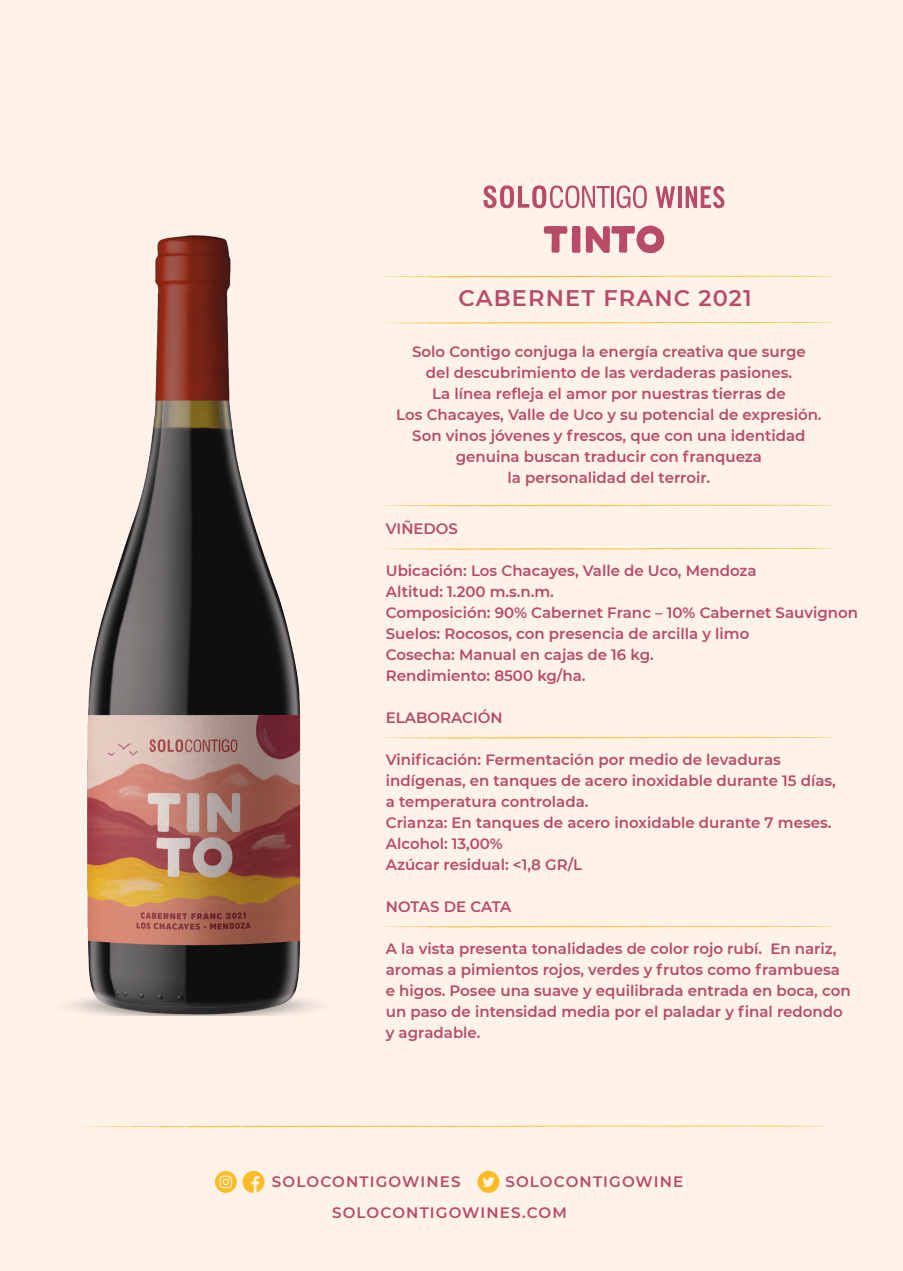
<style>
.page{position:relative;width:903px;height:1271px;background:#fef2e9}
.page>*{position:absolute;margin:0;border:0;box-sizing:border-box;transform-origin:0 0}
.t1{font:600 22.5px "Montserrat";letter-spacing:.05em;color:#b84b67}
.t2{font:600 15.15px "Montserrat";letter-spacing:.075em;color:#b84b67}
.t3{font:600 15px/21px "Montserrat";color:#b84b67}
</style>
<div class="page">
<svg style="left:483px;top:185px;width:127px;height:23px"></svg>
<hr style="left:611px;top:186px;width:3px;height:22px;background:#b84b67">
<svg style="left:616px;top:185px;width:31px;height:23px"></svg>
<svg style="left:655px;top:186px;width:20px;height:22px"></svg>
<hr style="left:678px;top:186px;width:3px;height:22px;background:#b84b67">
<svg style="left:686px;top:186px;width:38px;height:22px"></svg>
<svg style="left:586px;top:225px;width:78px;height:28px"></svg>
<svg style="left:544px;top:226px;width:36px;height:27px"></svg>
<svg style="left:383px;top:505px;width:449px;height:2px"></svg>
<svg style="left:381px;top:548px;width:451px;height:2px"></svg>
<svg style="left:383px;top:926px;width:449px;height:2px"></svg>
<svg style="left:383px;top:737px;width:449px;height:2px"></svg>
<svg style="left:383px;top:322px;width:449px;height:2px"></svg>
<svg style="left:383px;top:276px;width:449px;height:2px"></svg>
<img style="left:69px;top:235px;width:249px;height:780px">
<svg style="left:243px;top:1171px;width:21px;height:22px"></svg>
<svg style="left:215px;top:1171px;width:22px;height:22px"></svg>
<svg style="left:477px;top:1171px;width:22px;height:22px"></svg>
<svg style="left:75px;top:1125px;width:750px;height:3px"></svg>
<h1 class="t1" style="left:459px;top:282px;width:294px">CABERNET FRANC 2021</h1>
<p class="t3" style="left:396px;top:340px;width:427px;text-align:center">Solo Contigo conjuga la energía creativa que surge<br>del descubrimiento de las verdaderas pasiones.<br>La línea refleja el amor por nuestras tierras de<br>Los Chacayes, Valle de Uco y su potencial de expresión.<br>Son vinos jóvenes y frescos, que con una identidad genuina buscan traducir con franqueza<br>la personalidad del terroir.</p>
<p class="t3" style="left:386px;top:517px;width:74px">VIÑEDOS</p>
<p class="t3" style="left:386px;top:559px;width:474px">Ubicación: Los Chacayes, Valle de Uco, Mendoza<br>Altitud: 1.200 m.s.n.m.<br>Composición: 90% Cabernet Franc – 10% Cabernet Sauvignon Suelos: Rocosos, con presencia de arcilla y limo<br>Cosecha: Manual en cajas de 16 kg.<br>Rendimiento: 8500 kg/ha.</p>
<p class="t3" style="left:386px;top:706px;width:118px">ELABORACIÓN</p>
<p class="t3" style="left:386px;top:748px;width:451px">Vinificación: Fermentación por medio de levaduras indígenas, en tanques de acero inoxidable durante 15 días, a temperatura controlada.<br>Crianza: En tanques de acero inoxidable durante 7 meses.<br>Alcohol: 13,00%<br>Azúcar residual: &lt;1,8 GR/L</p>
<p class="t3" style="left:386px;top:895px;width:127px">NOTAS DE CATA</p>
<p class="t3" style="left:386px;top:937px;width:466px">A la vista presenta tonalidades de color rojo rubí. En nariz, aromas a pimientos rojos, verdes y frutos como frambuesa e higos. Posee una suave y equilibrada entrada en boca, con un paso de intensidad media por el paladar y final redondo y agradable.</p>
<p class="t2" style="left:272px;top:1171px;width:190px">SOLOCONTIGOWINES</p>
<p class="t2" style="left:505px;top:1171px;width:179px">SOLOCONTIGOWINE</p>
<p class="t2" style="left:332px;top:1201px;width:236px">SOLOCONTIGOWINES.COM</p>
</div>
